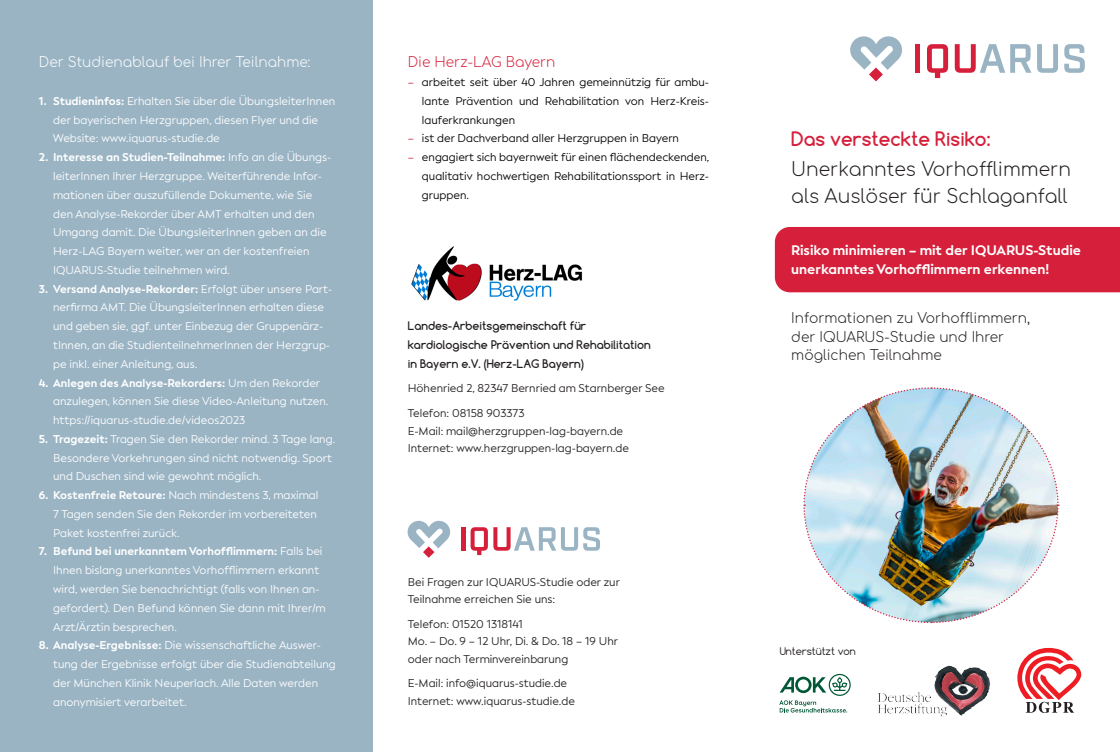
<style>
.page{position:relative;width:1120px;height:752px;background:#fff}
.page>*{position:absolute;margin:0;border:0;box-sizing:border-box;transform-origin:0 0}
.t1{font:300 18.75px/26.2px "Comfortaa";color:#231f20}
.t2{font:700 18.75px "Comfortaa";color:#d6203b}
.t3{font:300 13.75px/18.8px "Comfortaa";color:#231f20}
.t4{font:700 13.75px/18.8px "Facundo";color:#fff}
.t5{font:300 13.75px "Comfortaa";color:#fff}
.t6{font:300 13.75px "Comfortaa";color:#d6203b}
.t7{font:11.25px/18.8px "Facundo";color:#fff}
.t8{font:11.25px/17.5px "Facundo";color:#231f20}
.t9{font:11.25px/18.8px "Facundo";color:#000;text-align:justify}
.t10{font:700 11.25px/18.8px "Comfortaa";color:#231f20}
.t11{font:10px "Comfortaa";color:#231f20}
.s1{font-weight:700}
.s2{color:#d6203b}
</style>
<div class="page">
<div style="left:0;top:0;width:372px;height:751px;background:#9ab4c4"></div>
<img style="left:411px;top:246px;width:171px;height:54px">
<div style="left:775px;top:227px;width:345px;height:65px;background:#d6203b"></div>
<div style="left:915px;top:44px;width:5px;height:29px;background:#d6203b"></div>
<svg style="left:955px;top:44px;width:76px;height:29px"></svg>
<svg style="left:1037px;top:44px;width:21px;height:29px"></svg>
<svg style="left:1064px;top:44px;width:20px;height:29px"></svg>
<svg style="left:850px;top:36px;width:52px;height:45px"></svg>
<svg style="left:927px;top:44px;width:21px;height:34px"></svg>
<img style="left:803px;top:387px;width:256px;height:236px">
<svg style="left:779px;top:673px;width:71px;height:39px"></svg>
<img style="left:935px;top:666px;width:13px;height:12px">
<svg style="left:1017px;top:647px;width:64px;height:65px"></svg>
<hr style="left:461px;top:527px;width:4px;height:23px;background:#d6203b">
<svg style="left:407px;top:520px;width:43px;height:37px"></svg>
<svg style="left:470px;top:527px;width:130px;height:27px"></svg>
<p class="t5" style="left:39px;top:50px;width:273px">Der Studienablauf bei Ihrer Teilnahme:</p>
<p class="t7" style="left:53px;top:92px;width:284px;text-indent:-14px"><span class="s1">1. Studieninfos:</span> Erhalten Sie über die ÜbungsleiterInnen der bayerischen Herzgruppen, diesen Flyer und die<br>Website: www.iquarus-studie.de</p>
<p class="t7" style="left:53px;top:148px;width:279px;text-indent:-14px"><span class="s1">2. Interesse an Studien-Teilnahme:</span> Info an die Übungs&shy;leiterInnen Ihrer Herzgruppe. Weiterführende Infor&shy;mationen über auszufüllende Dokumente, wie Sie den Analyse-Rekorder über AMT erhalten und den Umgang damit. Die ÜbungsleiterInnen geben an die Herz-LAG Bayern weiter, wer an der kostenfreien IQUARUS-Studie teilnehmen wird.</p>
<p class="t7" style="left:53px;top:279px;width:281px;text-indent:-14px"><span class="s1">3. Versand Analyse-Rekorder:</span> Erfolgt über unsere Part&shy;nerfirma AMT. Die ÜbungsleiterInnen erhalten diese und geben sie, ggf. unter Einbezug der Gruppenärz&shy;tInnen, an die StudienteilnehmerInnen der Herzgrup&shy;pe inkl. einer Anleitung, aus.</p>
<p class="t7" style="left:53px;top:373px;width:277px;text-indent:-14px"><span class="s1">4. Anlegen des Analyse-Rekorders:</span> Um den Rekorder anzulegen, können Sie diese Video-Anleitung nutzen. https://iquarus-studie.de/videos2023</p>
<p class="t7" style="left:53px;top:429px;width:284px;text-indent:-14px"><span class="s1">5. Tragezeit:</span> Tragen Sie den Rekorder mind. 3 Tage lang.<br>Besondere Vorkehrungen sind nicht notwendig. Sport und Duschen sind wie gewohnt möglich.</p>
<p class="t7" style="left:53px;top:485px;width:267px;text-align:justify;text-indent:-14px"><span class="s1">6. Kostenfreie Retoure:</span> Nach mindestens 3, maximal 7 Tagen senden Sie den Rekorder im vorbereiteten Paket kostenfrei zurück.</p>
<p class="t7" style="left:53px;top:542px;width:274px;text-indent:-14px"><span class="s1">7. Befund bei unerkanntem Vorhofflimmern:</span> Falls bei Ihnen bislang unerkanntes Vorhofflimmern erkannt wird, werden Sie benachrichtigt (falls von Ihnen an&shy;gefordert). Den Befund können Sie dann mit Ihrer/m Arzt/Ärztin besprechen.</p>
<p class="t7" style="left:53px;top:636px;width:284px;text-indent:-14px"><span class="s1">8. Analyse-Ergebnisse:</span> Die wissenschaftliche Auswer&shy;tung der Ergebnisse erfolgt über die Studienabteilung der München Klinik Neuperlach. Alle Daten werden anonymisiert verarbeitet.</p>
<p class="t6" style="left:408px;top:50px;width:149px">Die Herz-LAG Bayern</p>
<p class="t9" style="left:422px;top:73px;width:288px;text-indent:-14px"><span class="s2">–</span> arbeitet seit über 40 Jahren gemeinnützig für ambu&shy;lante Prävention und Rehabilitation von Herz-Kreis&shy;lauferkrankungen</p>
<p class="t9" style="left:408px;top:129px;width:273px"><span class="s2">–</span> ist der Dachverband aller Herzgruppen in Bayern</p>
<p class="t9" style="left:422px;top:148px;width:289px;text-indent:-14px"><span class="s2">–</span> engagiert sich bayernweit für einen flächendeckenden, qualitativ hochwertigen Rehabilitationssport in Herz&shy;gruppen.</p>
<p class="t10" style="left:408px;top:316px;width:244px">Landes-Arbeitsgemeinschaft für kardiologische Prävention und Rehabilitation in Bayern e.V. (Herz-LAG Bayern)</p>
<p class="t8" style="left:408px;top:376px;width:258px;line-height:24.6px">Höhenried 2, 82347 Bernried am Starnberger See<br>Telefon: 08158 903373</p>
<p class="t8" style="left:408px;top:422px;width:223px">E-Mail: mail@herzgruppen-lag-bayern.de<br>Internet: www.herzgruppen-lag-bayern.de</p>
<p class="t8" style="left:408px;top:572px;width:214px">Bei Fragen zur IQUARUS-Studie oder zur<br>Teilnahme erreichen Sie uns:</p>
<p class="t8" style="left:408px;top:614px;width:212px">Telefon: 01520 1318141<br>Mo. – Do. 9 – 12 Uhr, Di. &amp; Do. 18 – 19 Uhr oder nach Terminvereinbarung</p>
<p class="t8" style="left:408px;top:674px;width:169px">E-Mail: info@iquarus-studie.de<br>Internet: www.iquarus-studie.de</p>
<h1 class="t2" style="left:791px;top:127px;width:201px">Das versteckte Risiko:</h1>
<h1 class="t1" style="left:791px;top:153px;width:281px">Unerkanntes Vorhofflimmern als Auslöser für Schlaganfall</h1>
<p class="t4" style="left:791px;top:241px;width:291px">Risiko minimieren – mit der IQUARUS-Studie unerkanntes Vorhofflimmern erkennen!</p>
<p class="t3" style="left:791px;top:306px;width:240px">Informationen zu Vorhofflimmern, der IQUARUS-Studie und Ihrer möglichen Teilnahme</p>
<p class="t11" style="left:780px;top:644px;width:77px">Unterstützt von</p>
</div>
